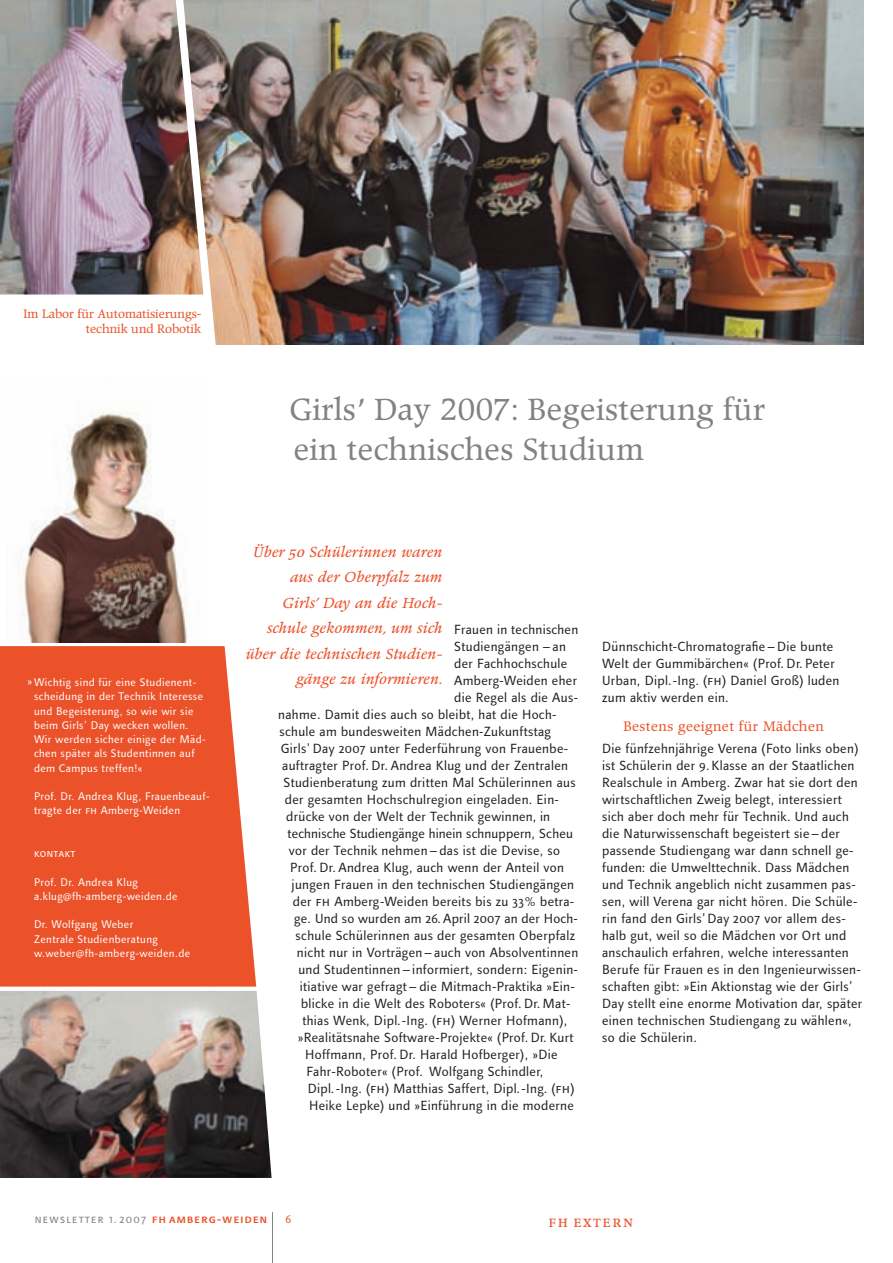
<style>
.page{position:relative;width:893px;height:1263px;background:#fff}
.page>*{position:absolute;margin:0;border:0;box-sizing:border-box;transform-origin:0 0}
.t1{font:30px/40.5px "Poppl Pontifex BQ";letter-spacing:.01em;color:#808285}
.t2{font:15px "Poppl Pontifex Exp BQ";letter-spacing:.11em;color:#eb522a}
.t3{font:14.25px/25.5px "Poppl Pontifex Exp BQ Italic Os F";letter-spacing:.015em;color:#eb522a;text-align:right}
.t4{font:13.5px/17px "Linotype Finnegan Os F";letter-spacing:.025em;color:#231f20}
.t5{font:13.5px "Poppl Pontifex BQ";letter-spacing:.03em;color:#eb522a}
.t6{font:12px/15px "Poppl Pontifex BQ";color:#eb522a;text-align:right}
.t7{font:12px "Linotype Finnegan SC";letter-spacing:.105em;color:#808285}
.t8{font:12px "Linotype Finnegan SC";color:#eb522a}
.t9{font:11.25px/14.2px "Linotype Finnegan Os F";letter-spacing:.035em;color:#fff}
.t10{font:11.25px "Linotype Finnegan SC";letter-spacing:.035em;color:#fff}
.s1{font-family:"Linotype Finnegan SC"}
.s2{font-weight:500;color:#eb522a}
</style>
<div class="page">
<img style="left:0;top:0;width:863px;height:344px">
<img style="left:169px;top:0;width:84px;height:643px">
<div style="left:0;top:646px;width:256px;height:340px;background:#eb522a"></div>
<div style="left:0;top:376px;width:231px;height:266px;background:#fff"></div>
<img style="left:18px;top:412px;width:169px;height:230px">
<img style="left:0;top:991px;width:272px;height:187px">
<svg style="left:0;top:294px;width:213px;height:67px"></svg>
<hr style="left:272px;top:1212px;width:1px;height:51px;background:#808285">
<p class="t6" style="left:24px;top:307px;width:179px">Im Labor für Automatisierungs&shy;technik und Robotik</p>
<p class="t9" style="left:34px;top:676px;width:173px;text-indent:-6px">»Wichtig sind für eine Studienent&shy;scheidung in der Technik Interesse und Begeisterung, so wie wir sie beim Girls’ Day wecken wollen.<br>Wir werden sicher einige der Mäd&shy;chen später als Studentinnen auf dem Campus treffen!«</p>
<p class="t9" style="left:34px;top:790px;width:177px">Prof. Dr. Andrea Klug, Frauenbeauf&shy;tragte der <span class="s1">fh</span> Amberg-Weiden</p>
<p class="t10" style="left:34px;top:849px;width:43px">kontakt</p>
<p class="t9" style="left:34px;top:876px;width:145px">Prof. Dr. Andrea Klug a.klug@fh-amberg-weiden.de</p>
<p class="t9" style="left:34px;top:918px;width:158px">Dr. Wolfgang Weber<br>Zentrale Studienberatung w.weber@fh-amberg-weiden.de</p>
<h1 class="t1" style="left:289px;top:390px;width:477px">Girls’ Day 2007: Begeisterung für ein technisches Studium</h1>
<p class="t3" style="left:245px;top:540px;width:199px">Über 50 Schülerinnen waren aus der Oberpfalz zum<br>Girls’ Day an die Hoch&shy;schule gekommen, um sich über die technischen Studien&shy;gänge zu informieren.</p>
<p class="t4" style="left:454px;top:622px;width:126px">Frauen in technischen</p>
<p class="t4" style="left:454px;top:639px;width:113px">Studiengängen – an</p>
<p class="t4" style="left:454px;top:656px;width:115px">der Fachhochschule</p>
<p class="t4" style="left:454px;top:673px;width:124px">Amberg-Weiden eher</p>
<p class="t4" style="left:454px;top:690px;width:125px">die Regel als die Aus-</p>
<p class="t4" style="left:278px;top:707px;width:280px">nahme. Damit dies auch so bleibt, hat die Hoch-</p>
<p class="t4" style="left:279px;top:724px;width:273px">schule am bundesweiten Mädchen-Zukunftstag</p>
<p class="t4" style="left:281px;top:741px;width:289px">Girls’ Day 2007 unter Federführung von Frauenbe-</p>
<p class="t4" style="left:282px;top:758px;width:287px">auftragter Prof. Dr. Andrea Klug und der Zentralen</p>
<p class="t4" style="left:284px;top:775px;width:294px">Studienberatung zum dritten Mal Schülerinnen aus</p>
<p class="t4" style="left:285px;top:792px;width:276px">der gesamten Hochschulregion eingeladen. Ein-</p>
<p class="t4" style="left:286px;top:809px;width:265px">drücke von der Welt der Technik gewinnen, in</p>
<p class="t4" style="left:288px;top:826px;width:287px">technische Studiengänge hinein schnuppern, Scheu</p>
<p class="t4" style="left:289px;top:843px;width:273px">vor der Technik nehmen – das ist die Devise, so</p>
<p class="t4" style="left:290px;top:860px;width:275px">Prof. Dr. Andrea Klug, auch wenn der Anteil von</p>
<p class="t4" style="left:292px;top:877px;width:284px">jungen Frauen in den technischen Studiengängen</p>
<p class="t4" style="left:293px;top:894px;width:283px">der <span class="s1">fh</span> Amberg-Weiden bereits bis zu 33% betra-</p>
<p class="t4" style="left:294px;top:911px;width:285px">ge. Und so wurden am 26. April 2007 an der Hoch-</p>
<p class="t4" style="left:296px;top:928px;width:281px">schule Schülerinnen aus der gesamten Oberpfalz</p>
<p class="t4" style="left:297px;top:945px;width:283px">nicht nur in Vorträgen – auch von Absolventinnen</p>
<p class="t4" style="left:298px;top:962px;width:281px">und Studentinnen – informiert, sondern: Eigenin-</p>
<p class="t4" style="left:300px;top:979px;width:277px">itiative war gefragt – die Mitmach-Praktika »Ein-</p>
<p class="t4" style="left:301px;top:996px;width:271px">blicke in die Welt des Roboters« (Prof. Dr. Mat-</p>
<p class="t4" style="left:302px;top:1013px;width:266px">thias Wenk, Dipl.-Ing. (<span class="s1">fh</span>) Werner Hofmann),</p>
<p class="t4" style="left:298px;top:1030px;width:277px">»Realitätsnahe Software-Projekte« (Prof. Dr. Kurt</p>
<p class="t4" style="left:305px;top:1047px;width:254px">Hoffmann, Prof. Dr. Harald Hofberger), »Die</p>
<p class="t4" style="left:306px;top:1064px;width:238px">Fahr-Roboter« (Prof. Wolfgang Schindler,</p>
<p class="t4" style="left:308px;top:1081px;width:268px">Dipl.-Ing. (<span class="s1">fh</span>) Matthias Saffert, Dipl.-Ing. (<span class="s1">fh</span>)</p>
<p class="t4" style="left:309px;top:1098px;width:266px">Heike Lepke) und »Einführung in die moderne</p>
<p class="t4" style="left:602px;top:639px;width:239px">Dünnschicht-Chromatografie – Die bunte Welt der Gummibärchen« (Prof. Dr. Peter Urban, Dipl.-Ing. (<span class="s1">fh</span>) Daniel Groß) luden zum aktiv werden ein.</p>
<p class="t5" style="left:623px;top:718px;width:202px">Bestens geeignet für Mädchen</p>
<p class="t4" style="left:602px;top:741px;width:262px">Die fünfzehnjährige Verena (Foto links oben) ist Schülerin der 9.Klasse an der Staatlichen Realschule in Amberg. Zwar hat sie dort den wirtschaftlichen Zweig belegt, interessiert sich aber doch mehr für Technik. Und auch die Naturwissenschaft begeistert sie – der passende Studiengang war dann schnell ge&shy;funden: die Umwelttechnik. Dass Mädchen und Technik angeblich nicht zusammen pas&shy;sen, will Verena gar nicht hören. Die Schüle&shy;rin fand den Girls’Day 2007 vor allem des&shy;halb gut, weil so die Mädchen vor Ort und anschaulich erfahren, welche interessanten Berufe für Frauen es in den Ingenieurwissen&shy;schaften gibt: »Ein Aktionstag wie der Girls’ Day stellt eine enorme Motivation dar, später einen technischen Studiengang zu wählen«, so die Schülerin.</p>
<p class="t7" style="left:35px;top:1214px;width:234px">newsletter 1.2007 <span class="s2">fh amberg-weiden</span></p>
<p class="t8" style="left:286px;top:1214px;width:7px">6</p>
<p class="t2" style="left:548px;top:1213px;width:86px">fh extern</p>
</div>
